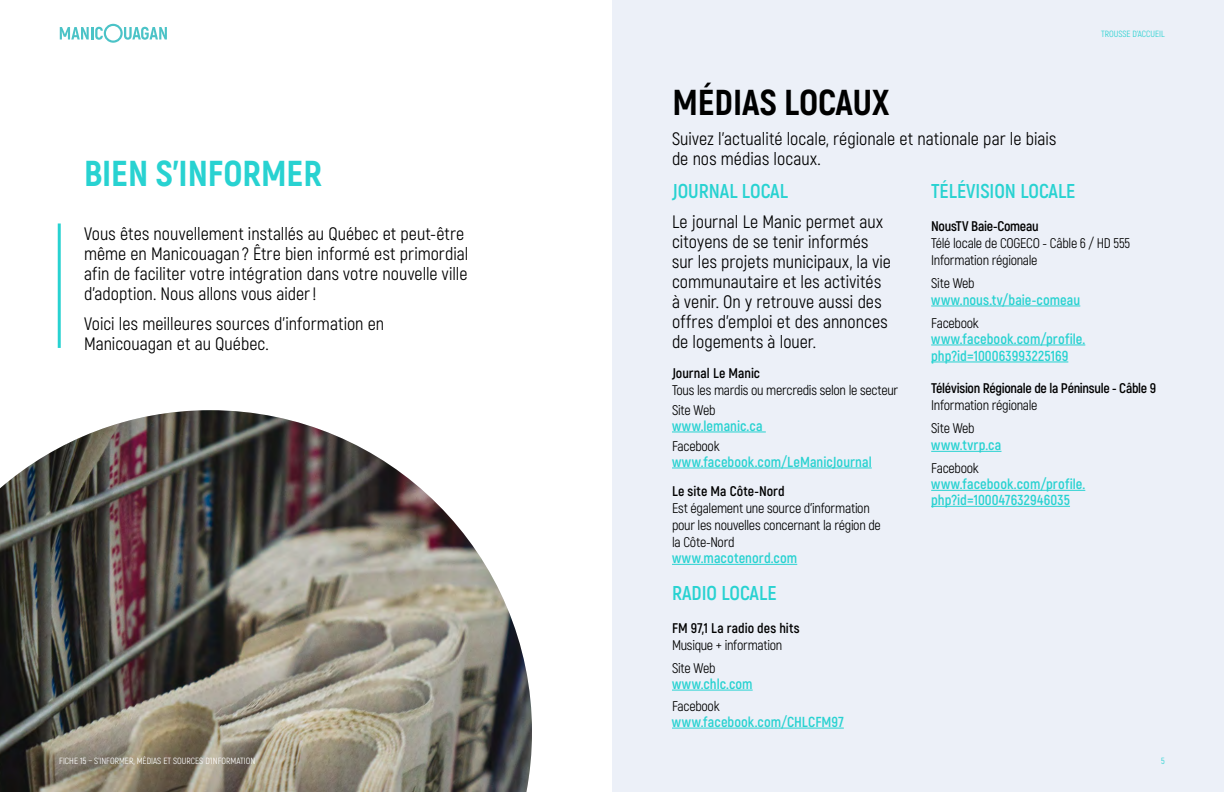
<style>
.page{position:relative;width:1224px;height:792px;background:#fff}
.page>*{position:absolute;margin:0;border:0;box-sizing:border-box;transform-origin:0 0}
.t1{font:800 36px "Akrobat";color:#28d2d1}
.t2{font:800 36px "Akrobat";color:#000}
.t3{font:700 20px "Akrobat";color:#28d2d1}
.t4{font:18px/20px "Akrobat";color:#000}
.t5{font:700 14.5px/17px "Akrobat";letter-spacing:.005em;color:#28d2d1}
.t6{font:700 14.5px "Akrobat";letter-spacing:.025em;color:#28d2d1}
.t7{font:14px/17px "Akrobat";letter-spacing:-.02em;color:#000}
.t8{font:700 14px "Akrobat";letter-spacing:-.01em;color:#000}
.t9{font:700 14px "Akrobat";letter-spacing:.01em;color:#000}
.t10{font:9px "Akrobat";color:#fff}
.t11{font:9px "Akrobat";color:#28d2d1}
</style>
<div class="page">
<svg style="left:60px;top:24px;width:107px;height:19px"></svg>
<img style="left:0;top:410px;width:532px;height:382px">
<div style="left:612px;top:0;width:612px;height:792px;background:#ecf0f8"></div>
<hr style="left:58px;top:223px;width:3px;height:125px;background:#28d2d1">
<hr style="left:672px;top:432px;width:94px;height:1px;background:#28d2d1">
<hr style="left:672px;top:468px;width:200px;height:1px;background:#28d2d1">
<hr style="left:672px;top:564px;width:125px;height:1px;background:#28d2d1">
<hr style="left:672px;top:690px;width:81px;height:1px;background:#28d2d1">
<hr style="left:672px;top:728px;width:172px;height:1px;background:#28d2d1">
<hr style="left:931px;top:306px;width:149px;height:1px;background:#28d2d1">
<hr style="left:931px;top:345px;width:154px;height:1px;background:#28d2d1">
<hr style="left:931px;top:362px;width:137px;height:1px;background:#28d2d1">
<hr style="left:931px;top:451px;width:71px;height:1px;background:#28d2d1">
<hr style="left:931px;top:490px;width:154px;height:1px;background:#28d2d1">
<hr style="left:931px;top:506px;width:139px;height:1px;background:#28d2d1">
<h1 class="t1" style="left:84px;top:151px;width:239px">BIEN S’INFORMER</h1>
<p class="t4" style="left:84px;top:223px;width:386px">Vous êtes nouvellement installés au Québec et peut-être même en Manicouagan ? Être bien informé est primordial afin de faciliter votre intégration dans votre nouvelle ville d’adoption. Nous allons vous aider!</p>
<p class="t4" style="left:84px;top:313px;width:302px">Voici les meilleures sources d’information en<br>Manicouagan et au Québec.</p>
<h1 class="t2" style="left:672px;top:80px;width:219px">MÉDIAS LOCAUX</h1>
<p class="t4" style="left:672px;top:129px;width:386px">Suivez l’actualité locale, régionale et nationale par le biais de nos médias locaux.</p>
<p class="t11" style="left:1101px;top:29px;width:65px">TROUSSE D’ACCUEIL</p>
<p class="t3" style="left:672px;top:179px;width:117px">JOURNAL LOCAL</p>
<p class="t4" style="left:672px;top:212px;width:221px">Le journal Le Manic permet aux citoyens de se tenir informés sur les projets municipaux, la vie communautaire et les activités à venir. On y retrouve aussi des offres d’emploi et des annonces de logements à louer.</p>
<p class="t8" style="left:672px;top:364px;width:90px">Journal Le Manic</p>
<p class="t7" style="left:672px;top:380px;width:228px;line-height:20px">Tous les mardis ou mercredis selon le secteur<br>Site Web</p>
<p class="t5" style="left:672px;top:417px;width:92px">www.lemanic.ca</p>
<p class="t7" style="left:672px;top:437px;width:49px">Facebook</p>
<p class="t5" style="left:672px;top:453px;width:201px">www.facebook.com/LeManicJournal</p>
<p class="t8" style="left:672px;top:482px;width:114px">Le site Ma Côte-Nord</p>
<p class="t7" style="left:672px;top:500px;width:210px">Est également une source d’information pour les nouvelles concernant la région de la Côte-Nord</p>
<p class="t5" style="left:672px;top:549px;width:127px">www.macotenord.com</p>
<p class="t3" style="left:672px;top:581px;width:106px">RADIO LOCALE</p>
<p class="t9" style="left:672px;top:619px;width:129px">FM 97,1 La radio des hits</p>
<p class="t7" style="left:672px;top:633px;width:112px;line-height:23px">Musique + information<br>Site Web</p>
<p class="t5" style="left:672px;top:675px;width:82px">www.chlc.com</p>
<p class="t7" style="left:672px;top:697px;width:49px">Facebook</p>
<p class="t5" style="left:672px;top:713px;width:173px">www.facebook.com/CHLCFM97</p>
<p class="t3" style="left:931px;top:179px;width:146px">TÉLÉVISION LOCALE</p>
<p class="t8" style="left:931px;top:217px;width:109px">NousTV Baie-Comeau</p>
<p class="t7" style="left:931px;top:234px;width:201px">Télé locale de COGECO - Câble 6 / HD 555<br>Information régionale</p>
<p class="t7" style="left:931px;top:274px;width:45px">Site Web</p>
<p class="t5" style="left:931px;top:291px;width:151px">www.nous.tv/baie-comeau</p>
<p class="t7" style="left:931px;top:314px;width:49px">Facebook</p>
<p class="t5" style="left:931px;top:330px;width:156px">www.facebook.com/profile. php?id=100063993225169</p>
<p class="t8" style="left:931px;top:379px;width:226px">Télévision Régionale de la Péninsule - Câble 9</p>
<p class="t7" style="left:931px;top:394px;width:108px;line-height:23px">Information régionale<br>Site Web</p>
<p class="t6" style="left:931px;top:436px;width:72px">www.tvrp.ca</p>
<p class="t7" style="left:931px;top:460px;width:49px">Facebook</p>
<p class="t5" style="left:931px;top:476px;width:156px;line-height:16px">www.facebook.com/profile. php?id=100047632946035</p>
<p class="t10" style="left:59px;top:756px;width:198px">FICHE 15 – S’INFORMER, MÉDIAS ET SOURCES D’INFORMATION</p>
<p class="t11" style="left:1161px;top:756px;width:5px">5</p>
</div>
